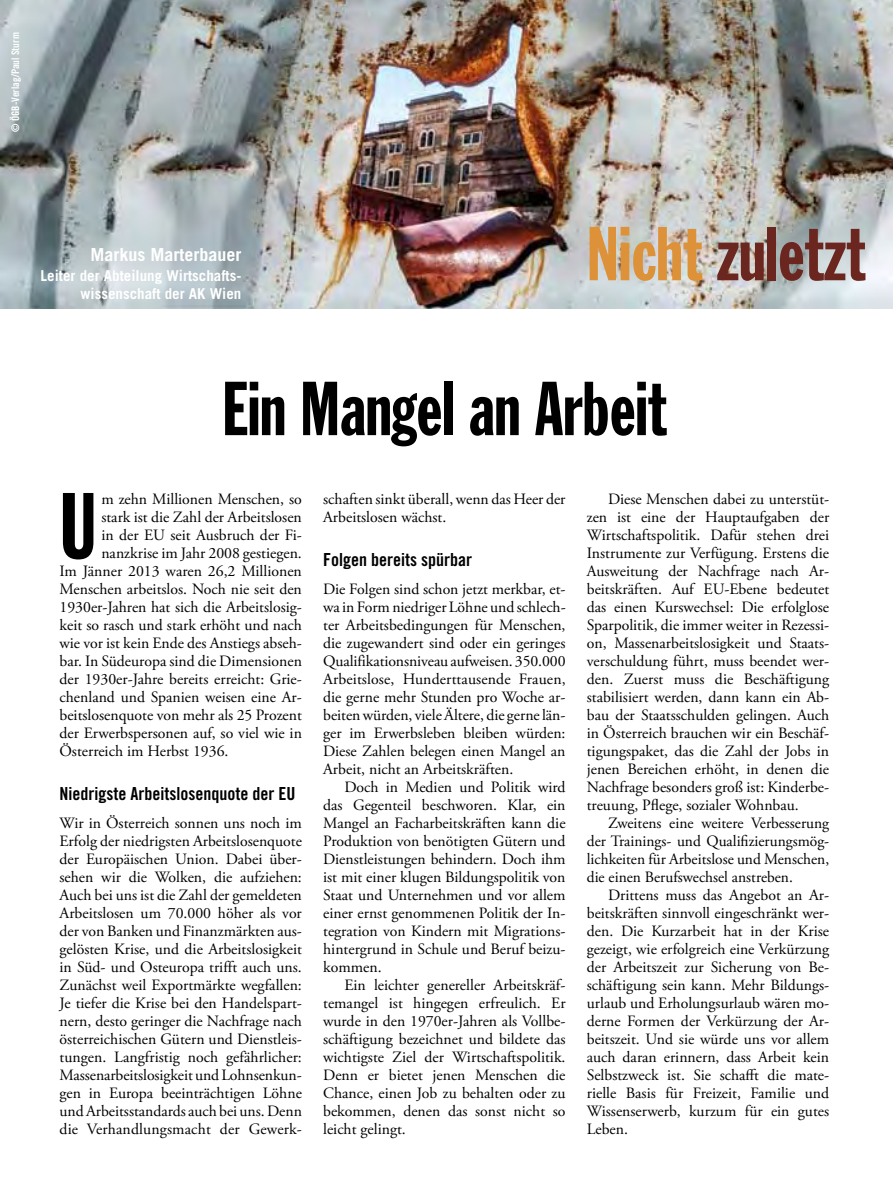
<style>
.page{position:relative;width:893px;height:1191px;background:#fff}
.page>*{position:absolute;margin:0;border:0;box-sizing:border-box;transform-origin:0 0}
.t1{font:91.65px "Franklin Gothic Std Extra Cond";color:#000}
.t2{font:75px "Franklin Gothic Std Extra Cond";color:#000}
.t3{font:75px "Franklin Gothic Std Extra Cond";color:#6b2620}
.t4{font:18px "Trade Gothic Bold Cond Twenty";color:#000}
.t5{font:700 18px "Trade Gothic";color:#fff}
.t6{font:15.75px/18px "Adobe Garamond Pro";color:#000;text-align:justify}
.t7{font:700 15px/18px "Trade Gothic";color:#fff;text-align:right}
.t8{font:10.5px "Trade Gothic Bold Cond Twenty";color:#fff}
.s1{color:#dd9239}
</style>
<div class="page">
<img style="left:0;top:0;width:893px;height:308px">
<p class="t8" style="left:9px;top:132px;width:101px;rotate:-90deg">© ÖGB-Verlag/Paul Sturm</p>
<p class="t5" style="left:90px;top:243px;width:152px">Markus Marterbauer</p>
<p class="t7" style="left:41px;top:266px;width:202px">Leiter der Abteilung Wirtschafts&shy;wissenschaft der AK Wien</p>
<h2 class="t3" style="left:587px;top:214px;width:280px"><span class="s1">Nicht</span> zuletzt</h2>
<h2 class="t2" style="left:222px;top:369px;width:446px">Ein Mangel an Arbeit</h2>
<h1 class="t1" style="left:60px;top:477px;width:39px">U</h1>
<p class="t6" style="left:101px;top:491px;width:202px">m zehn Millionen Menschen, so</p>
<p class="t6" style="left:101px;top:509px;width:202px">stark ist die Zahl der Arbeitslosen</p>
<p class="t6" style="left:101px;top:527px;width:202px">in der EU seit Ausbruch der Fi-</p>
<p class="t6" style="left:101px;top:545px;width:202px">nanzkrise im Jahr 2008 gestiegen.</p>
<p class="t6" style="left:60px;top:563px;width:244px">Im Jänner 2013 waren 26,2 Millionen</p>
<p class="t6" style="left:60px;top:581px;width:244px">Menschen arbeitslos. Noch nie seit den</p>
<p class="t6" style="left:60px;top:599px;width:244px">1930er-Jahren hat sich die Arbeitslosig-</p>
<p class="t6" style="left:60px;top:617px;width:244px">keit so rasch und stark erhöht und nach</p>
<p class="t6" style="left:60px;top:635px;width:244px">wie vor ist kein Ende des Anstiegs abseh-</p>
<p class="t6" style="left:60px;top:653px;width:244px">bar. In Südeuropa sind die Dimensionen</p>
<p class="t6" style="left:60px;top:671px;width:244px">der 1930er-Jahre bereits erreicht: Grie-</p>
<p class="t6" style="left:60px;top:689px;width:244px">chenland und Spanien weisen eine Ar-</p>
<p class="t6" style="left:60px;top:707px;width:244px">beitslosenquote von mehr als 25 Prozent</p>
<p class="t6" style="left:60px;top:725px;width:244px">der Erwerbspersonen auf, so viel wie in</p>
<p class="t6" style="left:60px;top:743px;width:170px">Österreich im Herbst 1936.</p>
<p class="t4" style="left:60px;top:782px;width:237px">Niedrigste Arbeitslosenquote der EU</p>
<p class="t6" style="left:60px;top:815px;width:244px">Wir in Österreich sonnen uns noch im Erfolg der niedrigsten Arbeitslosenquote der Europäischen Union. Dabei über&shy;sehen wir die Wolken, die aufziehen:<br>Auch bei uns ist die Zahl der gemeldeten Arbeitslosen um 70.000 höher als vor der von Banken und Finanzmärkten aus&shy;gelösten Krise, und die Arbeitslosigkeit in Süd- und Osteuropa trifft auch uns.<br>Zunächst weil Exportmärkte wegfallen:<br>Je tiefer die Krise bei den Handelspart&shy;nern, desto geringer die Nachfrage nach österreichischen Gütern und Dienstleis&shy;tungen. Langfristig noch gefährlicher:<br>Massenarbeitslosigkeit und Lohnsenkun&shy;gen in Europa beeinträchtigen Löhne und Arbeitsstandards auch bei uns. Denn die Verhandlungsmacht der Gewerk-</p>
<p class="t6" style="left:323px;top:491px;width:244px">schaften sinkt überall, wenn das Heer der<br>Arbeitslosen wächst.</p>
<p class="t4" style="left:323px;top:548px;width:150px">Folgen bereits spürbar</p>
<p class="t6" style="left:323px;top:581px;width:244px">Die Folgen sind schon jetzt merkbar, et&shy;wa in Form niedriger Löhne und schlech&shy;ter Arbeitsbedingungen für Menschen, die zugewandert sind oder ein geringes Qualifikationsniveau aufweisen. 350.000<br>Arbeitslose, Hunderttausende Frauen, die gerne mehr Stunden pro Woche ar&shy;beiten würden, viele Ältere, die gerne län&shy;ger im Erwerbsleben bleiben würden:<br>Diese Zahlen belegen einen Mangel an Arbeit, nicht an Arbeitskräften.</p>
<p class="t6" style="left:323px;top:779px;width:244px;text-indent:21px">Doch in Medien und Politik wird das Gegenteil beschworen. Klar, ein Mangel an Facharbeitskräften kann die Produktion von benötigten Gütern und Dienstleistungen behindern. Doch ihm ist mit einer klugen Bildungspolitik von Staat und Unternehmen und vor allem einer ernst genommenen Politik der In&shy;tegration von Kindern mit Migrations&shy;hintergrund in Schule und Beruf beizu&shy;kommen.</p>
<p class="t6" style="left:323px;top:977px;width:244px;text-indent:21px">Ein leichter genereller Arbeitskräf&shy;temangel ist hingegen erfreulich. Er wurde in den 1970er-Jahren als Vollbe&shy;schäftigung bezeichnet und bildete das wichtigste Ziel der Wirtschaftspolitik.<br>Denn er bietet jenen Menschen die Chance, einen Job zu behalten oder zu bekommen, denen das sonst nicht so leicht gelingt.</p>
<p class="t6" style="left:587px;top:491px;width:244px;text-indent:21px">Diese Menschen dabei zu unterstüt&shy;zen ist eine der Hauptaufgaben der Wirtschaftspolitik. Dafür stehen drei Instrumente zur Verfügung. Erstens die Ausweitung der Nachfrage nach Ar&shy;beitskräften. Auf EU-Ebene bedeutet das einen Kurswechsel: Die erfolglose Sparpolitik, die immer weiter in Rezessi&shy;on, Massenarbeitslosigkeit und Staats&shy;verschuldung führt, muss beendet wer&shy;den. Zuerst muss die Beschäftigung stabilisiert werden, dann kann ein Ab&shy;bau der Staatsschulden gelingen. Auch in Österreich brauchen wir ein Beschäf&shy;tigungspaket, das die Zahl der Jobs in jenen Bereichen erhöht, in denen die Nachfrage besonders groß ist: Kinderbe&shy;treuung, Pflege, sozialer Wohnbau.</p>
<p class="t6" style="left:587px;top:815px;width:244px;text-indent:21px">Zweitens eine weitere Verbesserung der Trainings- und Qualifizierungsmög&shy;lichkeiten für Arbeitslose und Menschen, die einen Berufswechsel anstreben.</p>
<p class="t6" style="left:587px;top:887px;width:244px;text-indent:21px">Drittens muss das Angebot an Ar&shy;beitskräften sinnvoll eingeschränkt wer&shy;den. Die Kurzarbeit hat in der Krise gezeigt, wie erfolgreich eine Verkürzung der Arbeitszeit zur Sicherung von Be&shy;schäftigung sein kann. Mehr Bildungs&shy;urlaub und Erholungsurlaub wären mo&shy;derne Formen der Verkürzung der Ar&shy;beitszeit. Und sie würde uns vor allem auch daran erinnern, dass Arbeit kein Selbstzweck ist. Sie schafft die mate&shy;rielle Basis für Freizeit, Familie und Wissenserwerb, kurzum für ein gutes Leben.</p>
</div>
